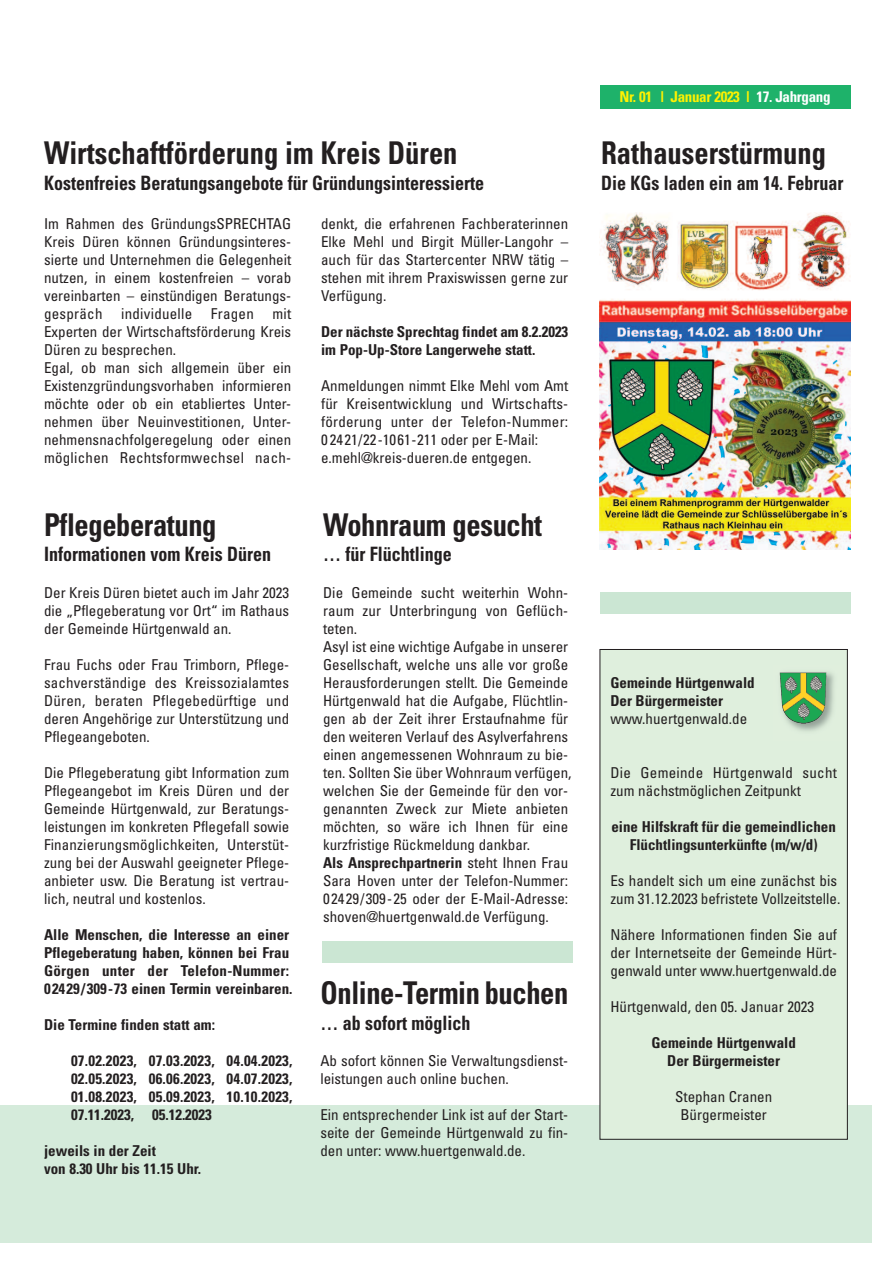
<style>
.page{position:relative;width:893px;height:1263px;background:#fff}
.page>*{position:absolute;margin:0;border:0;box-sizing:border-box;transform-origin:0 0}
.t1{font:700 condensed 31.35px "Univers";color:#231f20;scale:.91 1}
.t2{font:700 condensed 19.8px "Univers";color:#231f20;scale:.91 1}
.t3{font:condensed 15px/18px "Univers";color:#231f20}
.t4{font:700 condensed 15px/18px "Univers";color:#231f20}
.t5{font:700 condensed 15px "Univers";letter-spacing:-.02em;color:#fff101}
.s1{font-weight:700}
.s2{color:#fff}
</style>
<div class="page">
<div style="left:0;top:1106px;width:872px;height:137px;background:#d5ebdb"></div>
<div style="left:600px;top:85px;width:250px;height:23px;background:#1eb26a"></div>
<div style="left:600px;top:593px;width:250px;height:21px;background:#cbe6d3"></div>
<div style="left:322px;top:941px;width:250px;height:21px;background:#cbe6d3"></div>
<div style="left:600px;top:649px;width:247px;height:490px;background:#dfefdd"></div>
<div style="left:600px;top:649px;width:248px;height:491px;border:1px solid #231f20"></div>
<img style="left:779px;top:672px;width:55px;height:59px">
<img style="left:780px;top:673px;width:46px;height:51px">
<img style="left:600px;top:213px;width:250px;height:336px">
<h1 class="t1" style="left:44px;top:142px;width:456px">Wirtschaftförderung im Kreis Düren</h1>
<h2 class="t2" style="left:44px;top:176px;width:485px">Kostenfreies Beratungsangebote für Gründungsinteressierte</h2>
<p class="t3" style="left:44px;top:216px;width:249px">Im Rahmen des GründungsSPRECHTAG Kreis Düren können Gründungsinteres&shy;sierte und Unternehmen die Gelegenheit nutzen, in einem kostenfreien – vorab vereinbarten – einstündigen Beratungs&shy;gespräch individuelle Fragen mit Experten der Wirtschaftsförderung Kreis Düren zu besprechen.<br>Egal, ob man sich allgemein über ein Existenzgründungsvorhaben informieren möchte oder ob ein etabliertes Unter&shy;nehmen über Neuinvestitionen, Unter&shy;nehmensnachfolgeregelung oder einen möglichen Rechtsformwechsel nach-</p>
<p class="t3" style="left:321px;top:216px;width:249px;text-align:justify">denkt, die erfahrenen Fachberaterinnen Elke Mehl und Birgit Müller-Langohr – auch für das Startercenter NRW tätig – stehen mit ihrem Praxiswissen gerne zur Verfügung.</p>
<p class="t4" style="left:321px;top:324px;width:249px">Der nächste Sprechtag findet am 8.2.2023 im Pop-Up-Store Langerwehe statt.</p>
<p class="t3" style="left:321px;top:378px;width:249px">Anmeldungen nimmt Elke Mehl vom Amt für Kreisentwicklung und Wirtschafts&shy;förderung unter der Telefon-Nummer:<br>0 2421/22-1061-211 oder per E-Mail: e.mehl@kreis-dueren.de entgegen.</p>
<h1 class="t1" style="left:44px;top:513px;width:191px">Pflegeberatung</h1>
<h1 class="t1" style="left:323px;top:513px;width:242px">Wohnraum gesucht</h1>
<h2 class="t2" style="left:44px;top:547px;width:251px">Informationen vom Kreis Düren</h2>
<h2 class="t2" style="left:323px;top:547px;width:143px">… für Flüchtlinge</h2>
<p class="t3" style="left:44px;top:585px;width:247px;text-align:justify">Der Kreis Düren bietet auch im Jahr 2023 die „Pflegeberatung vor Ort“ im Rathaus der Gemeinde Hürtgenwald an.</p>
<p class="t3" style="left:44px;top:657px;width:247px;text-align:justify">Frau Fuchs oder Frau Trimborn, Pflege&shy;sachverständige des Kreissozialamtes Düren, beraten Pflegebedürftige und deren Angehörige zur Unterstützung und Pflegeangeboten.</p>
<p class="t3" style="left:44px;top:765px;width:247px;text-align:justify">Die Pflegeberatung gibt Information zum Pflegeangebot im Kreis Düren und der Gemeinde Hürtgenwald, zur Beratungs&shy;leistungen im konkreten Pflegefall sowie Finanzierungsmöglichkeiten, Unterstüt&shy;zung bei der Auswahl geeigneter Pflege&shy;anbieter usw. Die Beratung ist vertrau&shy;lich, neutral und kostenlos.</p>
<p class="t4" style="left:44px;top:927px;width:250px">Alle Menschen, die Interesse an einer Pflegeberatung haben, können bei Frau Görgen unter der Telefon-Nummer:<br>02429/309-73 einen Termin vereinbaren.</p>
<p class="t4" style="left:44px;top:1017px;width:173px">Die Termine finden statt am:</p>
<p class="t4" style="left:71px;top:1053px;width:223px;text-align:justify">07.02.2023, 07.03.2023, 04.04.2023, 02.05.2023, 06.06.2023, 04.07.2023, 01.08.2023, 05.09.2023, 10.10.2023, 07.11.2023, 05.12.2023</p>
<p class="t4" style="left:44px;top:1143px;width:159px">jeweils in der Zeit<br>von 8.30 Uhr bis 11.15 Uhr.</p>
<p class="t3" style="left:323px;top:585px;width:250px">Die Gemeinde sucht weiterhin Wohn&shy;raum zur Unterbringung von Geflüch&shy;teten.<br>Asyl ist eine wichtige Aufgabe in unserer Gesellschaft, welche uns alle vor große Herausforderungen stellt. Die Gemeinde Hürtgenwald hat die Aufgabe, Flüchtlin&shy;gen ab der Zeit ihrer Erstaufnahme für den weiteren Verlauf des Asylverfahrens einen angemessenen Wohnraum zu bie&shy;ten. Sollten Sie über Wohnraum verfügen, welchen Sie der Gemeinde für den vor&shy;genannten Zweck zur Miete anbieten möchten, so wäre ich Ihnen für eine kurzfristige Rückmeldung dankbar.<br><span class="s1">Als Ansprechpartnerin</span> steht Ihnen Frau Sara Hoven unter der Telefon-Nummer:<br>02429/309-25 oder der E-Mail-Adresse: shoven@huertgenwald.de Verfügung.</p>
<h1 class="t1" style="left:320px;top:981px;width:274px">Online-Termin buchen</h1>
<h2 class="t2" style="left:320px;top:1015px;width:167px">… ab sofort möglich</h2>
<p class="t3" style="left:320px;top:1053px;width:249px">Ab sofort können Sie Verwaltungsdienst&shy;leistungen auch online buchen.</p>
<p class="t3" style="left:320px;top:1107px;width:249px;text-align:justify">Ein entsprechender Link ist auf der Start&shy;seite der Gemeinde Hürtgenwald zu fin&shy;den unter: www.huertgenwald.de.</p>
<p class="t5" style="left:619px;top:91px;width:212px">Nr. 01 | Januar 2023 | <span class="s2">17. Jahrgang</span></p>
<h1 class="t1" style="left:601px;top:142px;width:249px">Rathauserstürmung</h1>
<h2 class="t2" style="left:601px;top:176px;width:268px">Die KGs laden ein am 14. Februar</h2>
<p class="t4" style="left:610px;top:675px;width:146px">Gemeinde Hürtgenwald<br>Der Bürgermeister</p>
<p class="t3" style="left:610px;top:711px;width:138px">www.huertgenwald.de</p>
<p class="t3" style="left:610px;top:765px;width:228px">Die Gemeinde Hürtgenwald sucht zum nächstmöglichen Zeitpunkt</p>
<p class="t4" style="left:611px;top:819px;width:226px;text-align:center">eine Hilfskraft für die gemeindlichen<br>Flüchtlingsunterkünfte (m/w/d)</p>
<p class="t3" style="left:610px;top:873px;width:231px">Es handelt sich um eine zunächst bis zum 31.12.2023 befristete Vollzeitstelle.</p>
<p class="t3" style="left:610px;top:927px;width:228px;text-align:justify">Nähere Informationen finden Sie auf der Internetseite der Gemeinde Hürt&shy;genwald unter www.huertgenwald.de</p>
<p class="t3" style="left:610px;top:999px;width:205px">Hürtgenwald, den 05. Januar 2023</p>
<p class="t4" style="left:651px;top:1035px;width:146px;text-align:center">Gemeinde Hürtgenwald<br>Der Bürgermeister</p>
<p class="t3" style="left:675px;top:1089px;width:98px;text-align:center">Stephan Cranen<br>Bürgermeister</p>
</div>
